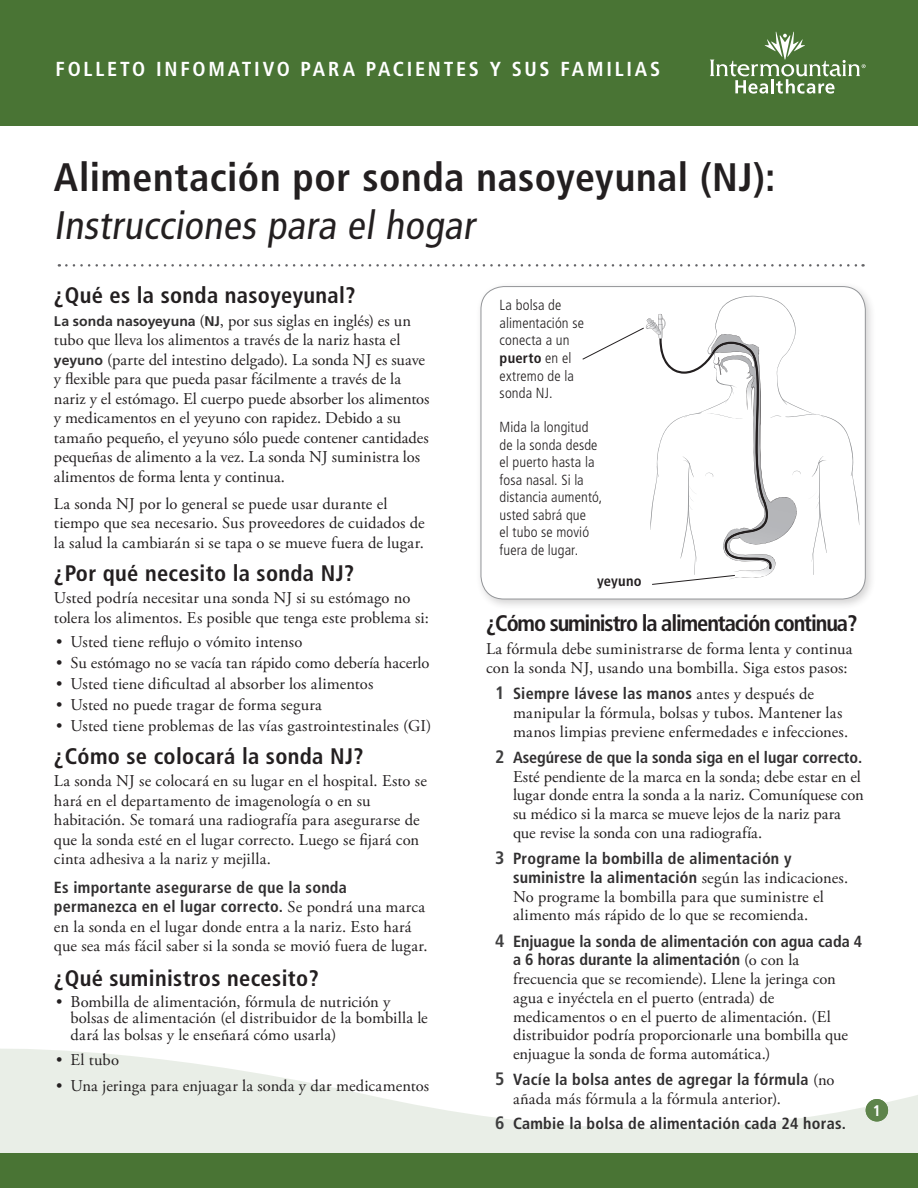
<style>
.page{position:relative;width:918px;height:1188px;background:#fff}
.page>*{position:absolute;margin:0;border:0;box-sizing:border-box;transform-origin:0 0}
.t1{font:700 condensed 39.75px/48px "Frutiger LT Std";letter-spacing:.015em;color:#231f20}
.Level_1{font:700 condensed 22.5px "Frutiger LT Std";letter-spacing:.015em;color:#231f20}
.Level_1-2{font:700 condensed 22.5px "Frutiger LT Std";letter-spacing:-.05em;color:#231f20}
.Main{font:700 condensed 22.5px "Frutiger LT Std";letter-spacing:.015em;color:#231f20}
.t2{font:700 condensed 20.25px "Frutiger LT Std";letter-spacing:.135em;color:#fff}
.Main-2{font:16.5px/19.5px "Adobe Garamond Pro";letter-spacing:.005em;color:#231f20}
.Main-3{font:700 condensed 16.2px/18.8px "Frutiger LT Std";letter-spacing:.015em;color:#312f30}
.Main-4{font:700 condensed 16.2px "Frutiger LT Std";letter-spacing:-.005em;color:#312f30}
.t3{font:700 condensed 15.45px "Frutiger LT Std";color:#fff}
.Illustration_labels{font:300 condensed 14.7px/17.5px "Frutiger LT Std";letter-spacing:.01em;color:#231f20}
.Illustration_labels-2{font:700 condensed 14.55px "Frutiger LT Std";letter-spacing:.015em;color:#231f20}
.s1{font-weight:400}
.s2{font-family:"Frutiger LT Std";font-weight:700;font-size:14.1px;color:#312f30}
.s3{font-family:"Adobe Garamond Pro";font-weight:400;font-stretch:normal;font-size:16.5px;color:#231f20}
.s4{font-weight:300;font-size:14.7px}
.s5{font-size:18px;color:#3e3e3f}
</style>
<div class="page">
<svg style="left:0;top:1049px;width:918px;height:105px;fill:#e9eee7"></svg>
<div style="left:0;top:1154px;width:918px;height:34px;background:#497434"></div>
<div style="left:866px;top:1099px;width:22px;height:22px;background:#5e844b;border-radius:50%"></div>
<div style="left:0;top:0;width:918px;height:126px;background:#497434"></div>
<svg style="left:710px;top:32px;width:156px;height:62px"></svg>
<svg style="left:66px;top:264px;width:798px;height:3px"></svg>
<div style="left:475px;top:281px;width:402px;height:329px;background:#231f20;opacity:.2"></div>
<div style="left:481px;top:287px;width:384px;height:312px;background:#fff;border-radius:23px"></div>
<div style="left:481px;top:286px;width:385px;height:313px;border:1px solid #939598;border-radius:23px"></div>
<svg style="left:582px;top:296px;width:277px;height:289px"></svg>
<p class="t2" style="left:56px;top:57px;width:606px">FOLLETO INFOMATIVO PARA PACIENTES Y SUS FAMILIAS</p>
<p class="t1" style="left:54px;top:153px;width:723px">Alimentación por sonda nasoyeyunal (NJ):<br><span class="s1">Instrucciones para el hogar</span></p>
<p class="Level_1" style="left:54px;top:282px;width:303px">¿Qué es la sonda nasoyeyunal?</p>
<p class="Main-2" style="left:54px;top:311px;width:377px"><span class="s2">La sonda nasoyeyuna</span> (<span class="s2">NJ</span>, por sus siglas en inglés) es un tubo que lleva los alimentos a través de la nariz hasta el <span class="s2">yeyuno</span> (parte del intestino delgado). La sonda NJ es suave y flexible para que pueda pasar fácilmente a través de la nariz y el estómago. El cuerpo puede absorber los alimentos y medicamentos en el yeyuno con rapidez. Debido a su tamaño pequeño, el yeyuno sólo puede contener cantidades pequeñas de alimento a la vez. La sonda NJ suministra los alimentos de forma lenta y continua.</p>
<p class="Main-2" style="left:54px;top:494px;width:372px">La sonda NJ por lo general se puede usar durante el tiempo que sea necesario. Sus proveedores de cuidados de la salud la cambiarán si se tapa o se mueve fuera de lugar.</p>
<p class="Level_1" style="left:54px;top:559px;width:302px">¿Por qué necesito la sonda NJ?</p>
<p class="Main-2" style="left:54px;top:589px;width:376px">Usted podría necesitar una sonda NJ si su estómago no tolera los alimentos. Es posible que tenga este problema si:</p>
<p class="Main-2" style="left:56px;top:632px;width:248px">• Usted tiene reflujo o vómito intenso</p>
<p class="Main-2" style="left:56px;top:653px;width:375px">• Su estómago no se vacía tan rápido como debería hacerlo</p>
<p class="Main-2" style="left:56px;top:674px;width:319px">• Usted tiene dificultad al absorber los alimentos</p>
<p class="Main-2" style="left:56px;top:695px;width:267px">• Usted no puede tragar de forma segura</p>
<p class="Main-2" style="left:56px;top:716px;width:377px">• Usted tiene problemas de las vías gastrointestinales (GI)</p>
<p class="Level_1" style="left:54px;top:742px;width:311px">¿Cómo se colocará la sonda NJ?</p>
<p class="Main-2" style="left:54px;top:772px;width:374px">La sonda NJ se colocará en su lugar en el hospital. Esto se hará en el departamento de imagenología o en su habitación. Se tomará una radiografía para asegurarse de que la sonda esté en el lugar correcto. Luego se fijará con cinta adhesiva a la nariz y mejilla.</p>
<p class="Main-3" style="left:54px;top:877px;width:373px;line-height:19.5px">Es importante asegurarse de que la sonda permanezca en el lugar correcto. <span class="s3">Se pondrá una marca</span></p>
<p class="Main-2" style="left:54px;top:917px;width:375px">en la sonda en el lugar donde entra a la nariz. Esto hará que sea más fácil saber si la sonda se movió fuera de lugar.</p>
<p class="Main" style="left:54px;top:964px;width:266px">¿Qué suministros necesito?</p>
<p class="Main-2" style="left:70px;top:994px;width:359px;line-height:16.5px;text-indent:-14px">• Bombilla de alimentación, fórmula de nutrición y bolsas de alimentación (el distribuidor de la bombilla le dará las bolsas y le enseñará cómo usarla)</p>
<p class="Main-2" style="left:56px;top:1051px;width:64px">• El tubo</p>
<p class="Main-2" style="left:56px;top:1077px;width:375px">• Una jeringa para enjuagar la sonda y dar medicamentos</p>
<p class="Illustration_labels" style="left:500px;top:297px;width:86px">La bolsa de alimentación se conecta a un</p>
<p class="Illustration_labels-2" style="left:500px;top:349px;width:73px">puerto <span class="s4">en el</span></p>
<p class="Illustration_labels" style="left:500px;top:367px;width:76px">extremo de la sonda NJ.</p>
<p class="Illustration_labels" style="left:500px;top:419px;width:104px">Mida la longitud de la sonda desde el puerto hasta la fosa nasal. Si la distancia aumentó, usted sabrá que<br>el tubo se movió fuera de lugar.</p>
<p class="Illustration_labels-2" style="left:597px;top:572px;width:46px">yeyuno</p>
<p class="Level_1-2" style="left:486px;top:610px;width:373px">¿Cómo suministro la alimentación continua?</p>
<p class="Main-2" style="left:486px;top:640px;width:368px;line-height:18.8px">La fórmula debe suministrarse de forma lenta y continua con la sonda NJ, usando una bombilla. Siga estos pasos:</p>
<p class="Main-3" style="left:495px;top:684px;width:321px"><span class="s5">1</span> Siempre lávese las manos <span class="s3">antes y después de</span></p>
<p class="Main-2" style="left:513px;top:704px;width:337px;line-height:18.8px">manipular la fórmula, bolsas y tubos. Mantener las manos limpias previene enfermedades e infecciones.</p>
<p class="Main-4" style="left:495px;top:748px;width:369px"><span class="s5">2</span> Asegúrese de que la sonda siga en el lugar correcto.</p>
<p class="Main-2" style="left:513px;top:768px;width:352px;line-height:18.8px">Esté pendiente de la marca en la sonda; debe estar en el lugar donde entra la sonda a la nariz. Comuníquese con su médico si la marca se mueve lejos de la nariz para que revise la sonda con una radiografía.</p>
<p class="Main-3" style="left:513px;top:849px;width:337px;text-indent:-18px"><span class="s5">3</span> Programe la bombilla de alimentación y suministre la alimentación <span class="s3">según las indicaciones.</span></p>
<p class="Main-2" style="left:513px;top:888px;width:312px;line-height:18.8px">No programe la bombilla para que suministre el alimento más rápido de lo que se recomienda.</p>
<p class="Main-3" style="left:513px;top:932px;width:351px;text-indent:-18px"><span class="s5">4</span> Enjuague la sonda de alimentación con agua cada 4 a 6 horas durante la alimentación <span class="s3">(o con la</span></p>
<p class="Main-2" style="left:513px;top:970px;width:337px;line-height:18.8px">frecuencia que se recomiende). Llene la jeringa con agua e inyéctela en el puerto (entrada) de medicamentos o en el puerto de alimentación. (El distribuidor podría proporcionarle una bombilla que enjuague la sonda de forma automática.)</p>
<p class="Main-3" style="left:495px;top:1070px;width:341px"><span class="s5">5</span> Vacíe la bolsa antes de agregar la fórmula <span class="s3">(no</span></p>
<p class="Main-2" style="left:513px;top:1090px;width:269px">añada más fórmula a la fórmula anterior).</p>
<p class="Main-3" style="left:495px;top:1114px;width:353px"><span class="s5">6</span> Cambie la bolsa de alimentación cada 24 horas.</p>
<p class="t3" style="left:873px;top:1101px;width:10px">1</p>
</div>
